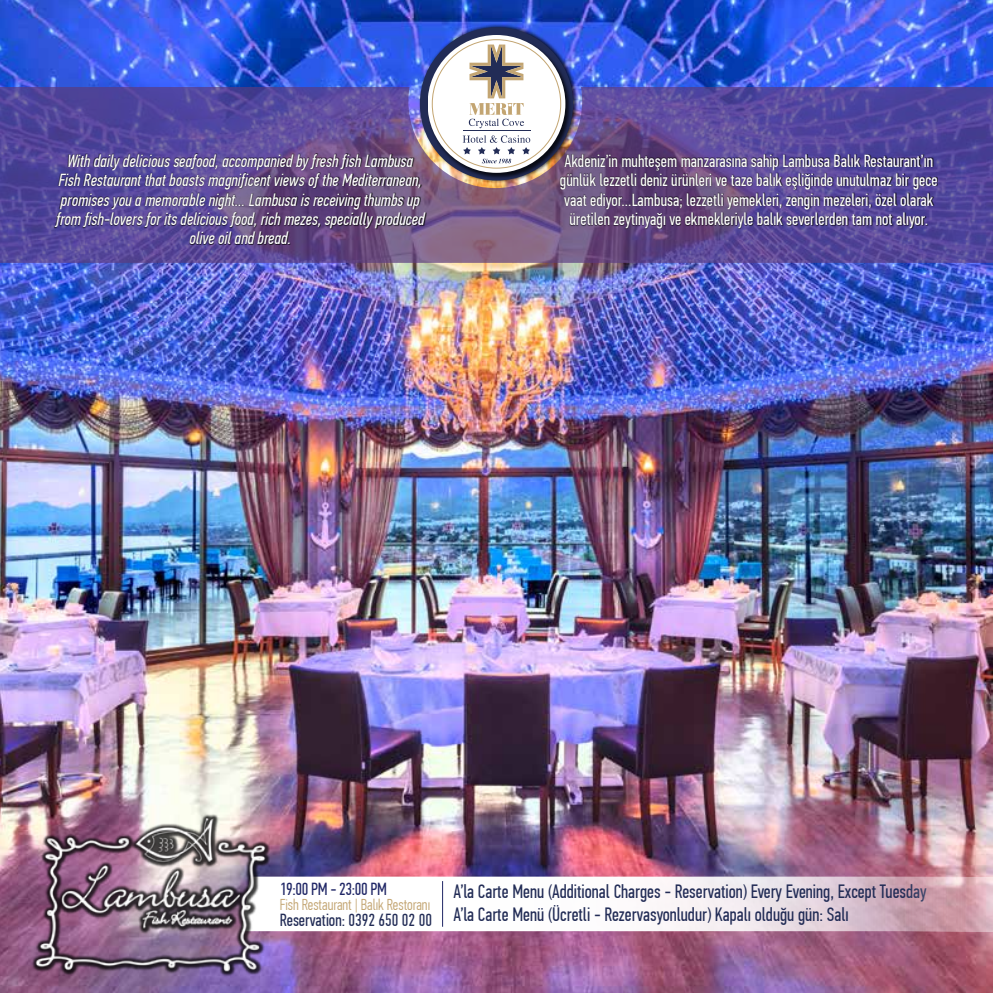
<style>
.page{position:relative;width:993px;height:993px;background:#fff}
.page>*{position:absolute;margin:0;border:0;box-sizing:border-box;transform-origin:0 0}
.t1{font:19.25px/23.1px "PF Din Text Comp Pro";color:#222c56}
.t2{font:italic 17.5px/19.2px "PF Din Text Comp Pro";color:#fff;text-align:center}
.t3{font:17.5px/19.2px "PF Din Text Comp Pro";color:#fff;text-align:center}
.t4{font:17.5px "PF Din Text Comp Pro";color:#222c56}
.t5{font:17.5px "PF Din Text Comp Pro";letter-spacing:-.02em;color:#202766}
.t6{font:300 15.75px "PF Din Text Comp Pro";color:#c3a572}
</style>
<div class="page">
<img style="left:0;top:0;width:992px;height:992px">
<svg style="left:270px;top:876px;width:634px;height:54px"></svg>
<hr style="left:442px;top:880px;width:1px;height:46px;background:#202766">
<div style="left:31px;top:813px;width:239px;height:163px;background:#000;opacity:.75"></div>
<img style="left:33px;top:814px;width:235px;height:159px">
<div style="left:418px;top:24px;width:160px;height:160px;background:#000;opacity:.75"></div>
<div style="left:427px;top:35px;width:145px;height:144px;background:#000;opacity:.75"></div>
<div style="left:427px;top:35px;width:138px;height:138px;background:#fff;border-radius:69px"></div>
<svg style="left:904px;top:876px;width:88px;height:55px;background:#d0a2ae"></svg>
<svg style="left:0;top:87px;width:992px;height:176px;background:#67569b"></svg>
<svg style="left:559px;top:154px;width:378px;height:75px;background:#49386b"></svg>
<svg style="left:54px;top:153px;width:372px;height:92px;background:#4d3c71"></svg>
<hr style="left:462px;top:130px;width:68px;height:1px;background:#222c56">
<svg style="left:462px;top:135px;width:68px;height:28px"></svg>
<svg style="left:468px;top:45px;width:56px;height:83px"></svg>
<p class="t2" style="left:56px;top:152px;width:370px">With daily delicious seafood, accompanied by fresh fish Lambusa Fish Restaurant that boasts magnificent views of the Mediterranean, promises you a memorable night... Lambusa is receiving thumbs up from fish-lovers for its delicious food, rich mezes, specially produced olive oil and bread.</p>
<p class="t3" style="left:559px;top:152px;width:379px">Akdeniz’in muhteşem manzarasına sahip Lambusa Balık Restaurant’ın günlük lezzetli deniz ürünleri ve taze balık eşliğinde unutulmaz bir gece vaat ediyor...Lambusa; lezzetli yemekleri, zengin mezeleri, özel olarak üretilen zeytinyağı ve ekmekleriyle balık severlerden tam not alıyor.</p>
<p class="t5" style="left:280px;top:878px;width:108px">19:00 PM - 23:00 PM</p>
<p class="t4" style="left:280px;top:909px;width:153px">Reservation: 0392 650 02 00</p>
<p class="t6" style="left:280px;top:895px;width:152px">Fish Restaurant | Balık Restoranı</p>
<p class="t1" style="left:453px;top:880px;width:474px">A’la Carte Menu (Additional Charges - Reservation) Every Evening, Except Tuesday<br>A’la Carte Menü (Ücretli - Rezervasyonludur) Kapalı olduğu gün: Salı</p>
</div>
